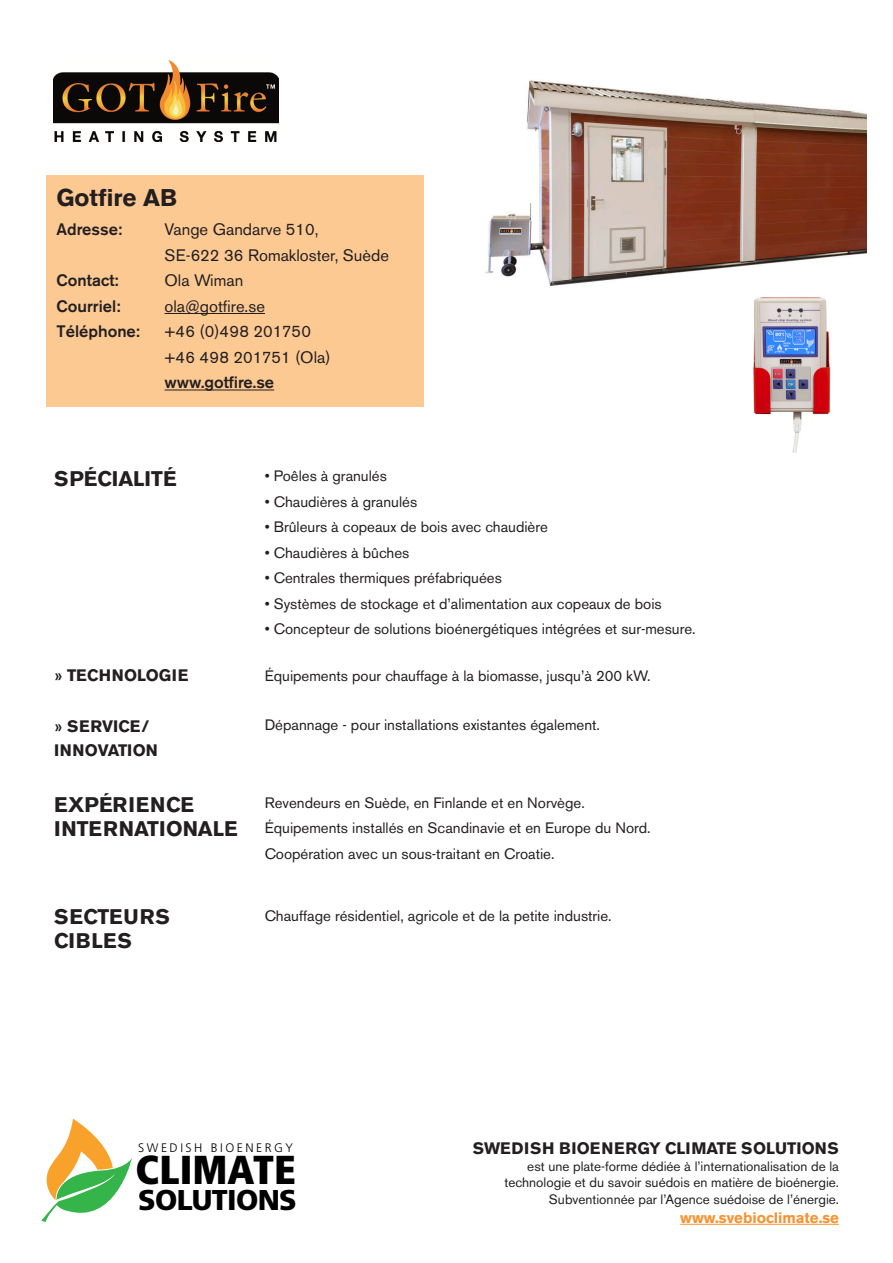
<style>
.page{position:relative;width:893px;height:1263px;background:#fff}
.page>*{position:absolute;margin:0;border:0;box-sizing:border-box;transform-origin:0 0}
.t1{font:900 condensed 40.35px "Frutiger";color:#000001}
.t2{font:900 28.65px "Frutiger";letter-spacing:-.025em;color:#000001}
.t3{font:700 24px "Akzidenz Grotesk BE";color:#231f20}
.t4{font:700 21px/24px "Akzidenz Grotesk BE";color:#231f20}
.t5{font:700 21px/24px "Akzidenz Grotesk BE";letter-spacing:.04em;color:#231f20}
.t6{font:16.5px/25.5px "Akzidenz Grotesk BE";color:#231f20}
.t7{font:700 16.5px/24px "Akzidenz Grotesk BE";color:#231f20}
.t8{font:500 16.5px "Akzidenz Grotesk BE";color:#231f20}
.t9{font:15px/25.5px "Akzidenz Grotesk BE";color:#231f20}
.t10{font:700 15px "Akzidenz Grotesk BE";color:#f69331}
.t11{font:13.5px/16.5px "Akzidenz Grotesk BE";color:#231f20;text-align:right}
.t12{font:300 12.3px "Frutiger";letter-spacing:.2em;color:#000001}
.s1{font-family:"Frutiger LT Std";font-stretch:condensed}
</style>
<div class="page">
<div style="left:46px;top:175px;width:378px;height:231px;background:#fcc993"></div>
<hr style="left:165px;top:313px;width:100px;height:1px;background:#231f20">
<hr style="left:165px;top:390px;width:109px;height:1px;background:#231f20">
<svg style="left:41px;top:1118px;width:92px;height:105px"></svg>
<img style="left:485px;top:80px;width:381px;height:207px">
<img style="left:53px;top:61px;width:226px;height:81px">
<img style="left:753px;top:297px;width:78px;height:155px">
<hr style="left:680px;top:1224px;width:159px;height:1px;background:#f69331">
<p class="t3" style="left:57px;top:183px;width:122px">Gotfire AB</p>
<p class="t8" style="left:57px;top:219px;width:67px">Adresse:</p>
<p class="t6" style="left:165px;top:217px;width:226px">Vange Gandarve 510,<br>SE-622 36 Romakloster, Suède</p>
<p class="t8" style="left:57px;top:270px;width:64px">Contact:</p>
<p class="t6" style="left:165px;top:268px;width:80px">Ola Wiman</p>
<p class="t8" style="left:57px;top:296px;width:65px">Courriel:</p>
<p class="t6" style="left:165px;top:293px;width:102px">ola@gotfire.se</p>
<p class="t8" style="left:57px;top:321px;width:85px">Téléphone:</p>
<p class="t6" style="left:165px;top:319px;width:148px">+46 (0)498 201750</p>
<p class="t6" style="left:165px;top:344px;width:168px">+46 498 201751 (Ola)</p>
<p class="t8" style="left:165px;top:372px;width:111px">www.gotfire.se</p>
<p class="t4" style="left:54px;top:467px;width:124px">SPÉCIALITÉ</p>
<p class="t7" style="left:54px;top:664px;width:136px"><span class="s1">»</span> TECHNOLOGIE</p>
<p class="t7" style="left:54px;top:714px;width:105px"><span class="s1">»</span> SERVICE/<br>INNOVATION</p>
<p class="t4" style="left:54px;top:793px;width:185px">EXPÉRIENCE<br>INTERNATIONALE</p>
<p class="t5" style="left:54px;top:905px;width:118px">SECTEURS<br>CIBLES</p>
<p class="t9" style="left:265px;top:463px;width:124px">• Poêles à granulés</p>
<p class="t9" style="left:265px;top:489px;width:154px">• Chaudières à granulés</p>
<p class="t9" style="left:265px;top:514px;width:285px">• Brûleurs à copeaux de bois avec chaudière</p>
<p class="t9" style="left:265px;top:540px;width:146px">• Chaudières à bûches</p>
<p class="t9" style="left:265px;top:565px;width:239px">• Centrales thermiques préfabriquées</p>
<p class="t9" style="left:265px;top:591px;width:398px">• Systèmes de stockage et d’alimentation aux copeaux de bois</p>
<p class="t9" style="left:265px;top:616px;width:433px">• Concepteur de solutions bioénergétiques intégrées et sur-mesure.</p>
<p class="t9" style="left:265px;top:663px;width:387px">Équipements pour chauffage à la biomasse, jusqu’à 200 kW.</p>
<p class="t9" style="left:265px;top:712px;width:337px">Dépannage - pour installations existantes également.</p>
<p class="t9" style="left:265px;top:790px;width:322px">Revendeurs en Suède, en Finlande et en Norvège.</p>
<p class="t9" style="left:265px;top:815px;width:387px">Équipements installés en Scandinavie et en Europe du Nord.<br>Coopération avec un sous-traitant en Croatie.</p>
<p class="t9" style="left:265px;top:903px;width:348px">Chauffage résidentiel, agricole et de la petite industrie.</p>
<p class="t12" style="left:138px;top:1140px;width:156px">SWEDISH BIOENERGY</p>
<p class="t1" style="left:136px;top:1146px;width:162px">CLIMATE</p>
<p class="t2" style="left:138px;top:1182px;width:160px">SOLUTIONS</p>
<p class="t7" style="left:473px;top:1136px;width:368px">SWEDISH BIOENERGY CLIMATE SOLUTIONS</p>
<p class="t11" style="left:504px;top:1157px;width:336px">est une plate-forme dédiée à l’internationalisation de la technologie et du savoir suédois en matière de bioénergie.<br>Subventionnée par l’Agence suédoise de l’énergie.</p>
<p class="t10" style="left:680px;top:1209px;width:160px">www.svebioclimate.se</p>
</div>
